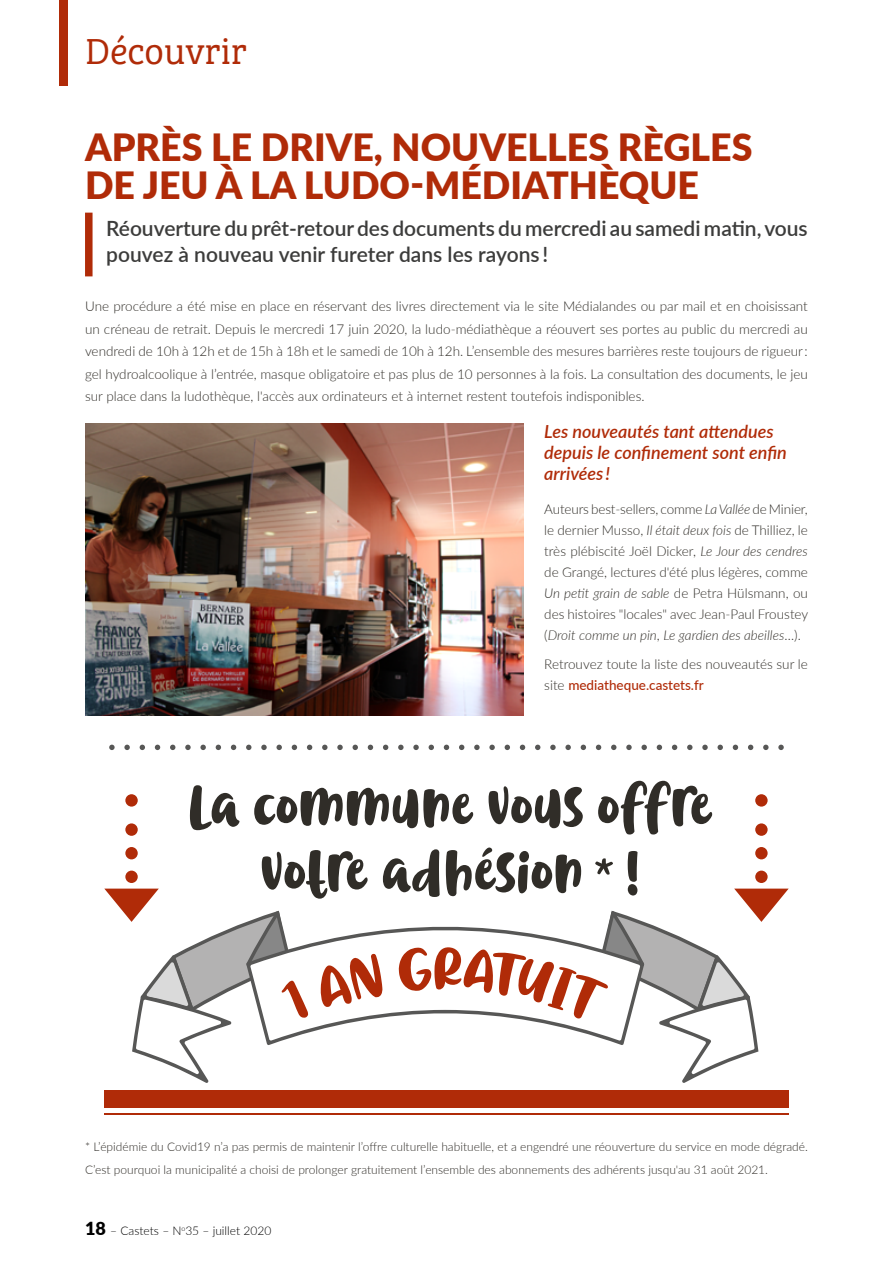
<style>
.page{position:relative;width:893px;height:1263px;background:#fff}
.page>*{position:absolute;margin:0;border:0;box-sizing:border-box;transform-origin:0 0}
.t1{font:54.6px/65.4px "Chrisye";color:#302d28;text-align:center}
.t2{font:900 37.5px/37.5px "Lato";color:#b02b08}
.t3{font:37.5px "Bree Serif Lt";color:#b02b08}
.t4{font:600 21px/25.5px "Lato";color:#3c3c3b}
.t5{font:italic 600 18px/21px "Lato";color:#b02b08}
.t6{font:300 13.5px/21px "Lato";color:#302d28;text-align:justify}
.t7{font:300 12px/22.5px "Lato";color:#302d28}
.t8{font:300 12px "Lato";color:#000}
.s1{font-style:italic}
.s2{font-weight:500;color:#b02b08}
.s3{font-weight:900;font-size:18px}
</style>
<div class="page">
<div style="left:85px;top:213px;width:8px;height:63px;background:#b02b08"></div>
<img style="left:85px;top:423px;width:438px;height:292px">
<svg style="left:109px;top:745px;width:6px;height:5px"></svg>
<svg style="left:124px;top:745px;width:6px;height:5px"></svg>
<svg style="left:140px;top:745px;width:5px;height:5px"></svg>
<svg style="left:155px;top:745px;width:5px;height:5px"></svg>
<svg style="left:170px;top:745px;width:5px;height:5px"></svg>
<svg style="left:185px;top:745px;width:6px;height:5px"></svg>
<svg style="left:200px;top:745px;width:6px;height:5px"></svg>
<svg style="left:216px;top:745px;width:5px;height:5px"></svg>
<svg style="left:231px;top:745px;width:5px;height:5px"></svg>
<svg style="left:246px;top:745px;width:5px;height:5px"></svg>
<svg style="left:261px;top:745px;width:6px;height:5px"></svg>
<svg style="left:276px;top:745px;width:6px;height:5px"></svg>
<svg style="left:292px;top:745px;width:5px;height:5px"></svg>
<svg style="left:307px;top:745px;width:5px;height:5px"></svg>
<svg style="left:322px;top:745px;width:6px;height:5px"></svg>
<svg style="left:337px;top:745px;width:6px;height:5px"></svg>
<svg style="left:353px;top:745px;width:5px;height:5px"></svg>
<svg style="left:368px;top:745px;width:5px;height:5px"></svg>
<svg style="left:383px;top:745px;width:5px;height:5px"></svg>
<svg style="left:398px;top:745px;width:6px;height:5px"></svg>
<svg style="left:413px;top:745px;width:6px;height:5px"></svg>
<svg style="left:429px;top:745px;width:5px;height:5px"></svg>
<svg style="left:444px;top:745px;width:5px;height:5px"></svg>
<svg style="left:459px;top:745px;width:5px;height:5px"></svg>
<svg style="left:474px;top:745px;width:6px;height:5px"></svg>
<svg style="left:489px;top:745px;width:6px;height:5px"></svg>
<svg style="left:505px;top:745px;width:5px;height:5px"></svg>
<svg style="left:520px;top:745px;width:5px;height:5px"></svg>
<svg style="left:535px;top:745px;width:5px;height:5px"></svg>
<svg style="left:550px;top:745px;width:6px;height:5px"></svg>
<svg style="left:565px;top:745px;width:6px;height:5px"></svg>
<svg style="left:581px;top:745px;width:5px;height:5px"></svg>
<svg style="left:596px;top:745px;width:5px;height:5px"></svg>
<svg style="left:611px;top:745px;width:5px;height:5px"></svg>
<svg style="left:626px;top:745px;width:6px;height:5px"></svg>
<svg style="left:641px;top:745px;width:6px;height:5px"></svg>
<svg style="left:657px;top:745px;width:5px;height:5px"></svg>
<svg style="left:672px;top:745px;width:5px;height:5px"></svg>
<svg style="left:687px;top:745px;width:5px;height:5px"></svg>
<svg style="left:702px;top:745px;width:6px;height:5px"></svg>
<svg style="left:717px;top:745px;width:6px;height:5px"></svg>
<svg style="left:733px;top:745px;width:5px;height:5px"></svg>
<svg style="left:748px;top:745px;width:5px;height:5px"></svg>
<svg style="left:763px;top:745px;width:6px;height:5px"></svg>
<svg style="left:778px;top:745px;width:6px;height:5px"></svg>
<div style="left:104px;top:1091px;width:57px;height:17px;background:#b02b08"></div>
<hr style="left:104px;top:1113px;width:57px;height:2px;background:#b02b08">
<div style="left:161px;top:1091px;width:57px;height:17px;background:#b02b08"></div>
<hr style="left:161px;top:1113px;width:57px;height:2px;background:#b02b08">
<div style="left:218px;top:1091px;width:57px;height:17px;background:#b02b08"></div>
<hr style="left:218px;top:1113px;width:57px;height:2px;background:#b02b08">
<div style="left:275px;top:1091px;width:57px;height:17px;background:#b02b08"></div>
<hr style="left:275px;top:1113px;width:57px;height:2px;background:#b02b08">
<div style="left:332px;top:1091px;width:57px;height:17px;background:#b02b08"></div>
<hr style="left:332px;top:1113px;width:57px;height:2px;background:#b02b08">
<div style="left:389px;top:1091px;width:57px;height:17px;background:#b02b08"></div>
<hr style="left:389px;top:1113px;width:57px;height:2px;background:#b02b08">
<div style="left:446px;top:1091px;width:57px;height:17px;background:#b02b08"></div>
<hr style="left:446px;top:1113px;width:57px;height:2px;background:#b02b08">
<div style="left:503px;top:1091px;width:58px;height:17px;background:#b02b08"></div>
<hr style="left:503px;top:1113px;width:58px;height:2px;background:#b02b08">
<div style="left:561px;top:1091px;width:57px;height:17px;background:#b02b08"></div>
<hr style="left:561px;top:1113px;width:57px;height:2px;background:#b02b08">
<div style="left:618px;top:1091px;width:57px;height:17px;background:#b02b08"></div>
<hr style="left:618px;top:1113px;width:57px;height:2px;background:#b02b08">
<div style="left:675px;top:1091px;width:57px;height:17px;background:#b02b08"></div>
<hr style="left:675px;top:1113px;width:57px;height:2px;background:#b02b08">
<div style="left:732px;top:1091px;width:57px;height:17px;background:#b02b08"></div>
<hr style="left:732px;top:1113px;width:57px;height:2px;background:#b02b08">
<svg style="left:308px;top:928px;width:91px;height:105px"></svg>
<svg style="left:321px;top:954px;width:62px;height:54px"></svg>
<svg style="left:125px;top:794px;width:13px;height:13px"></svg>
<div style="left:125px;top:823px;width:13px;height:13px;background:#b02b08;border-radius:50%"></div>
<div style="left:125px;top:847px;width:13px;height:12px;background:#b02b08;border-radius:50%"></div>
<div style="left:125px;top:871px;width:13px;height:12px;background:#b02b08;border-radius:50%"></div>
<svg style="left:104px;top:888px;width:204px;height:195px"></svg>
<svg style="left:755px;top:794px;width:13px;height:13px"></svg>
<div style="left:755px;top:823px;width:13px;height:13px;background:#b02b08;border-radius:50%"></div>
<div style="left:755px;top:847px;width:13px;height:12px;background:#b02b08;border-radius:50%"></div>
<div style="left:755px;top:871px;width:13px;height:12px;background:#b02b08;border-radius:50%"></div>
<svg style="left:399px;top:888px;width:390px;height:195px"></svg>
<div style="left:60px;top:0;width:8px;height:85px;background:#b02b08"></div>
<h2 class="t3" style="left:85px;top:24px;width:164px">Découvrir</h2>
<h2 class="t2" style="left:85px;top:127px;width:669px">APRÈS LE DRIVE, NOUVELLES RÈGLES<br>DE JEU À LA LUDO-MÉDIATHÈQUE</h2>
<h3 class="t4" style="left:106px;top:215px;width:703px">Réouverture du prêt-retour des documents du mercredi au samedi matin, vous pouvez à nouveau venir fureter dans les rayons !</h3>
<p class="t6" style="left:85px;top:295px;width:724px;line-height:22.5px">Une procédure a été mise en place en réservant des livres directement via le site Médialandes ou par mail et en choisissant un créneau de retrait. Depuis le mercredi 17 juin 2020, la ludo-médiathèque a réouvert ses portes au public du mercredi au vendredi de 10h à 12h et de 15h à 18h et le samedi de 10h à 12h. L’ensemble des mesures barrières reste toujours de rigueur : gel hydroalcoolique à l’entrée, masque obligatoire et pas plus de 10 personnes à la fois. La consultation des documents, le jeu sur place dans la ludothèque, l'accès aux ordinateurs et à internet restent toutefois indisponibles.</p>
<h3 class="t5" style="left:544px;top:420px;width:244px">Les nouveautés tant attendues depuis le confinement sont enfin arrivées !</h3>
<p class="t6" style="left:544px;top:498px;width:265px">Auteurs best-sellers, comme <span class="s1">La Vallée</span> de Minier, le dernier Musso, <span class="s1">Il était deux fois</span> de Thilliez, le très plébiscité Joël Dicker, <span class="s1">Le Jour des cendres </span>de Grangé, lectures d'été plus légères, comme <span class="s1">Un petit grain de sable</span> de Petra Hülsmann, ou des histoires "locales" avec Jean-Paul Froustey (<span class="s1">Droit comme un pin</span>, <span class="s1">Le gardien des abeilles</span>…).</p>
<p class="t6" style="left:544px;top:653px;width:265px">Retrouvez toute la liste des nouveautés sur le site <span class="s2">mediatheque.castets.fr</span></p>
<h1 class="t1" style="left:188px;top:774px;width:526px">La commune vous offre votre adhésion * !</h1>
<p class="t7" style="left:85px;top:1135px;width:724px">* L’épidémie du Covid19 n’a pas permis de maintenir l’offre culturelle habituelle, et a engendré une réouverture du service en mode dégradé.<br>C’est pourquoi la municipalité a choisi de prolonger gratuitement l’ensemble des abonnements des adhérents jusqu'au 31 août 2021.</p>
<p class="t8" style="left:85px;top:1222px;width:188px"><span class="s3">18</span> – Castets – N<sup>o</sup>35 – juillet 2020</p>
</div>
